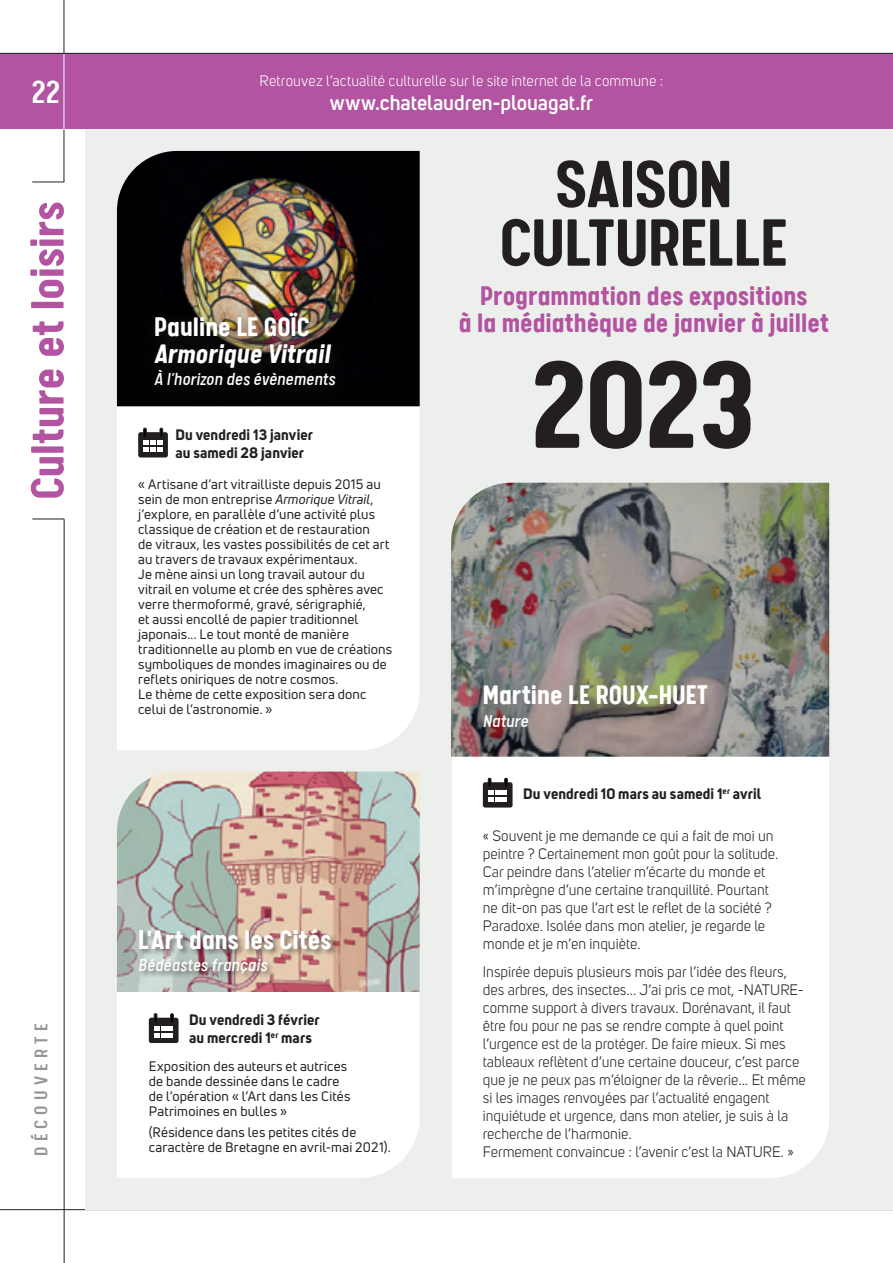
<style>
.page{position:relative;width:893px;height:1263px;background:#fff}
.page>*{position:absolute;margin:0;border:0;box-sizing:border-box;transform-origin:0 0}
.t1{font:700 139.5px "Calps";color:#231f20}
.t2{font:700 75px/58.5px "Calps";letter-spacing:-.005em;color:#231f20;text-align:center}
.t3{font:700 52.5px "Calps";color:#b254a1}
.t4{font:500 36px "Calps";color:#fff}
.t5{font:700 30px/27px "Calps";color:#b254a1;text-align:center}
.t6{font:700 30px "Calps";color:#fff}
.t7{font:italic 700 30px "Calps";color:#fff}
.t8{font:600 21px "Uni Sans";color:#fff}
.t9{font:500 21px "Calps";letter-spacing:.25em;color:#939598}
.t10{font:italic 19.5px "Calps";color:#fff}
.t11{font:15px/18px "Uni Sans";color:#231f20}
.t12{font:700 15px/18px "Uni Sans";letter-spacing:.005em;color:#231f20}
.t13{font:15px "Uni Sans";letter-spacing:.01em;color:#fff}
.t14{font:13.5px/15px "Uni Neue";letter-spacing:.01em;color:#231f20}
.s1{font-style:italic}
</style>
<div class="page">
<div style="left:0;top:54px;width:893px;height:75px;background:#b254a1"></div>
<hr style="left:0;top:1209px;width:893px;height:1px;background:#231f20">
<hr style="left:64px;top:54px;width:1px;height:76px;background:#fff">
<hr style="left:32px;top:182px;width:32px;height:1px;background:#231f20">
<hr style="left:64px;top:129px;width:1px;height:53px;background:#231f20">
<hr style="left:64px;top:0;width:1px;height:54px;background:#231f20">
<div style="left:85px;top:130px;width:808px;height:1080px;background:#edefec"></div>
<hr style="left:32px;top:519px;width:32px;height:1px;background:#231f20">
<hr style="left:64px;top:519px;width:1px;height:744px;background:#231f20">
<img style="left:117px;top:151px;width:303px;height:256px">
<img style="left:451px;top:483px;width:378px;height:274px">
<img style="left:117px;top:771px;width:303px;height:221px">
<div style="left:117px;top:407px;width:303px;height:343px;background:#fff"></div>
<div style="left:452px;top:757px;width:377px;height:421px;background:#fff"></div>
<div style="left:117px;top:992px;width:303px;height:186px;background:#fff"></div>
<div style="left:140px;top:298px;width:216px;height:109px;background:#231f20;opacity:.75"></div>
<div style="left:139px;top:433px;width:28px;height:23px;background:#231f20"></div>
<div style="left:138px;top:432px;width:30px;height:25px;border:3px solid #231f20"></div>
<svg style="left:143px;top:428px;width:20px;height:24px"></svg>
<div style="left:138px;top:927px;width:200px;height:54px;background:#231f20;opacity:.5"></div>
<svg style="left:150px;top:1019px;width:27px;height:23px"></svg>
<div style="left:149px;top:1018px;width:30px;height:25px;border:3px solid #231f20"></div>
<svg style="left:154px;top:1013px;width:19px;height:24px"></svg>
<div style="left:484px;top:783px;width:27px;height:23px;background:#231f20"></div>
<div style="left:483px;top:782px;width:30px;height:25px;border:3px solid #231f20"></div>
<svg style="left:488px;top:778px;width:19px;height:24px"></svg>
<hr style="left:0;top:53px;width:893px;height:1px;background:#231f20">
<h3 class="t4" style="left:32px;top:71px;width:30px">22</h3>
<h3 class="t3" style="left:16px;top:500px;width:300px;rotate:-90deg">Culture et loisirs</h3>
<h3 class="t9" style="left:29px;top:1156px;width:134px;rotate:-90deg">DÉCOUVERTE</h3>
<p class="t13" style="left:260px;top:72px;width:405px">Retrouvez l’actualité culturelle sur le site internet de la commune :</p>
<h3 class="t8" style="left:330px;top:90px;width:264px">www.chatelaudren-plouagat.fr</h3>
<h3 class="t6" style="left:154px;top:309px;width:157px">Pauline LE GOÏC</h3>
<h3 class="t7" style="left:154px;top:336px;width:177px">Armorique Vitrail</h3>
<h3 class="t10" style="left:154px;top:368px;width:182px">À l’horizon des évènements</h3>
<p class="t12" style="left:175px;top:425px;width:139px">Du vendredi 13 janvier au samedi 28 janvier</p>
<p class="t14" style="left:138px;top:477px;width:256px">« Artisane d’art vitrailliste depuis 2015 au sein de mon entreprise <span class="s1">Armorique Vitrail</span>, j’explore, en parallèle d’une activité plus classique de création et de restauration<br>de vitraux, les vastes possibilités de cet art au travers de travaux expérimentaux.<br>Je mène ainsi un long travail autour du vitrail en volume et crée des sphères avec verre thermoformé, gravé, sérigraphié,<br>et aussi encollé de papier traditionnel japonais... Le tout monté de manière traditionnelle au plomb en vue de créations symboliques de mondes imaginaires ou de reflets oniriques de notre cosmos.<br>Le thème de cette exposition sera donc celui de l’astronomie. »</p>
<h3 class="t6" style="left:138px;top:921px;width:195px">L'Art dans les Cités</h3>
<h3 class="t10" style="left:138px;top:953px;width:130px">Bédéastes français</h3>
<p class="t12" style="left:189px;top:1011px;width:132px">Du vendredi 3 février au mercredi 1<sup>er</sup> mars</p>
<p class="t14" style="left:149px;top:1059px;width:203px">Exposition des auteurs et autrices de bande dessinée dans le cadre de l’opération « l’Art dans les Cités<br>Patrimoines en bulles »</p>
<p class="t14" style="left:149px;top:1124px;width:243px">(Résidence dans les petites cités de caractère de Bretagne en avril-mai 2021).</p>
<h2 class="t2" style="left:499px;top:151px;width:290px">SAISON<br>CULTURELLE</h2>
<h3 class="t5" style="left:459px;top:281px;width:372px">Programmation des expositions<br>à la médiathèque de janvier à juillet</h3>
<h1 class="t1" style="left:532px;top:321px;width:226px">2023</h1>
<h3 class="t6" style="left:483px;top:677px;width:227px">Martine LE ROUX-HUET</h3>
<h3 class="t10" style="left:483px;top:709px;width:47px">Nature</h3>
<p class="t12" style="left:523px;top:784px;width:239px">Du vendredi 10 mars au samedi 1<sup>er</sup> avril</p>
<p class="t11" style="left:483px;top:827px;width:297px">« Souvent je me demande ce qui a fait de moi un peintre ? Certainement mon goût pour la solitude.<br>Car peindre dans l’atelier m’écarte du monde et m’imprègne d’une certaine tranquillité. Pourtant ne dit-on pas que l’art est le reflet de la société ?<br>Paradoxe. Isolée dans mon atelier, je regarde le monde et je m’en inquiète.</p>
<p class="t11" style="left:483px;top:963px;width:324px">Inspirée depuis plusieurs mois par l’idée des fleurs, des arbres, des insectes... J’ai pris ce mot, -NATURE&shy;comme support à divers travaux. Dorénavant, il faut être fou pour ne pas se rendre compte à quel point l’urgence est de la protéger. De faire mieux. Si mes tableaux reflètent d’une certaine douceur, c’est parce que je ne peux pas m’éloigner de la rêverie... Et même si les images renvoyées par l’actualité engagent inquiétude et urgence, dans mon atelier, je suis à la recherche de l’harmonie.<br>Fermement convaincue : l’avenir c’est la NATURE. »</p>
</div>
